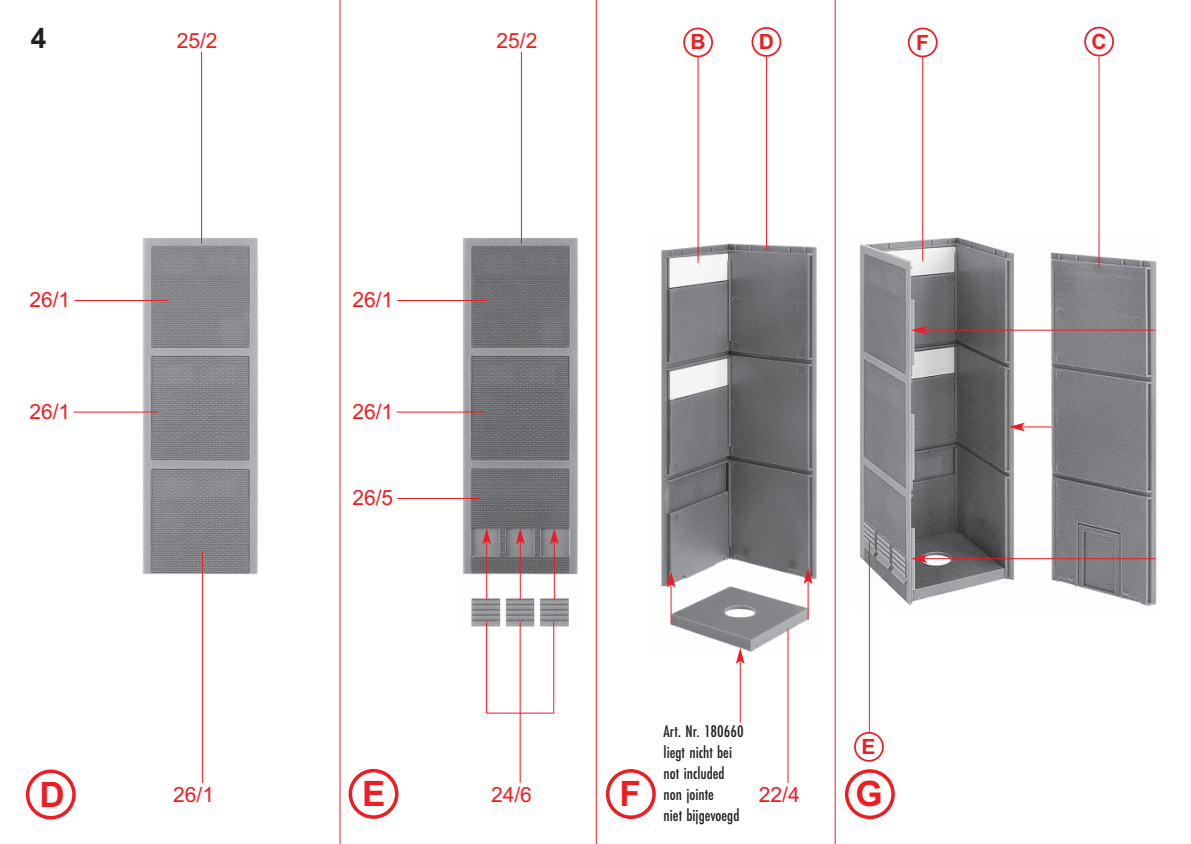
<style>
.page{position:relative;width:1191px;height:844px;background:#fff}
.page>*{position:absolute;margin:0;border:0;box-sizing:border-box;transform-origin:0 0}
.t1{font:700 35px "Arial";color:#ee1d23}
.t2{font:700 28px "Arial";color:#231f20}
.t3{font:21px "Arial";color:#ee1d23}
.t4{font:700 21px "Arial";color:#ee1d23}
.t5{font:17.5px/21px "Futura EF Medium Con";color:#231f20}
</style>
<div class="page">
<hr style="left:834px;top:0;width:1px;height:843px;background:#ee1d23">
<hr style="left:596px;top:0;width:1px;height:843px;background:#ee1d23">
<hr style="left:339px;top:0;width:1px;height:843px;background:#ee1d23">
<img style="left:138px;top:232px;width:120px;height:344px">
<img style="left:661px;top:235px;width:156px;height:420px">
<img style="left:860px;top:232px;width:297px;height:378px">
<svg style="left:348px;top:768px;width:50px;height:50px"></svg>
<svg style="left:606px;top:769px;width:50px;height:49px"></svg>
<svg style="left:845px;top:769px;width:49px;height:49px"></svg>
<svg style="left:683px;top:28px;width:30px;height:29px"></svg>
<svg style="left:751px;top:27px;width:30px;height:30px"></svg>
<svg style="left:854px;top:731px;width:30px;height:30px"></svg>
<svg style="left:908px;top:28px;width:29px;height:29px"></svg>
<hr style="left:201px;top:52px;width:1px;height:192px;background:#ee1d23">
<hr style="left:74px;top:300px;width:95px;height:1px;background:#ee1d23">
<hr style="left:73px;top:411px;width:85px;height:1px;background:#ee1d23">
<hr style="left:787px;top:628px;width:1px;height:154px;background:#ee1d23">
<hr style="left:697px;top:57px;width:1px;height:206px;background:#ee1d23">
<hr style="left:766px;top:57px;width:1px;height:193px;background:#ee1d23">
<hr style="left:1098px;top:57px;width:1px;height:211px;background:#ee1d23">
<hr style="left:922px;top:57px;width:1px;height:204px;background:#ee1d23">
<hr style="left:869px;top:541px;width:1px;height:190px;background:#ee1d23">
<img style="left:458px;top:232px;width:120px;height:401px">
<hr style="left:521px;top:52px;width:1px;height:192px;background:#ee1d23">
<hr style="left:397px;top:300px;width:90px;height:1px;background:#ee1d23">
<hr style="left:396px;top:411px;width:88px;height:1px;background:#ee1d23">
<hr style="left:397px;top:498px;width:82px;height:1px;background:#ee1d23">
<hr style="left:520px;top:621px;width:1px;height:161px;background:#ee1d23">
<hr style="left:202px;top:551px;width:1px;height:231px;background:#ee1d23">
<hr style="left:486px;top:621px;width:1px;height:92px;background:#ee1d23">
<hr style="left:553px;top:621px;width:1px;height:92px;background:#ee1d23">
<hr style="left:486px;top:712px;width:68px;height:1px;background:#ee1d23">
<hr style="left:486px;top:541px;width:1px;height:58px;background:#ee1d23">
<svg style="left:482px;top:528px;width:9px;height:16px"></svg>
<hr style="left:520px;top:541px;width:1px;height:58px;background:#ee1d23">
<svg style="left:516px;top:528px;width:8px;height:16px"></svg>
<hr style="left:554px;top:541px;width:1px;height:58px;background:#ee1d23">
<svg style="left:550px;top:528px;width:9px;height:16px"></svg>
<hr style="left:670px;top:584px;width:1px;height:39px;background:#ee1d23">
<svg style="left:666px;top:571px;width:9px;height:16px"></svg>
<hr style="left:807px;top:580px;width:1px;height:39px;background:#ee1d23">
<svg style="left:803px;top:567px;width:9px;height:16px"></svg>
<hr style="left:740px;top:660px;width:1px;height:62px;background:#ee1d23">
<svg style="left:736px;top:647px;width:8px;height:16px"></svg>
<hr style="left:1021px;top:426px;width:30px;height:1px;background:#ee1d23">
<svg style="left:1008px;top:422px;width:16px;height:9px"></svg>
<hr style="left:924px;top:329px;width:231px;height:1px;background:#ee1d23">
<svg style="left:911px;top:326px;width:16px;height:8px"></svg>
<hr style="left:924px;top:558px;width:231px;height:1px;background:#ee1d23">
<svg style="left:911px;top:554px;width:16px;height:9px"></svg>
<svg style="left:26px;top:769px;width:50px;height:50px"></svg>
<svg style="left:1084px;top:27px;width:30px;height:29px"></svg>
<h2 class="t2" style="left:31px;top:21px;width:17px">4</h2>
<p class="t3" style="left:177px;top:28px;width:42px">25/2</p>
<p class="t4" style="left:916px;top:30px;width:14px">F</p>
<p class="t3" style="left:496px;top:28px;width:42px">25/2</p>
<p class="t4" style="left:690px;top:30px;width:17px">B</p>
<p class="t4" style="left:759px;top:30px;width:17px">D</p>
<p class="t4" style="left:1091px;top:29px;width:17px">C</p>
<p class="t3" style="left:29px;top:287px;width:42px">26/1</p>
<p class="t3" style="left:352px;top:287px;width:42px">26/1</p>
<p class="t3" style="left:29px;top:399px;width:42px">26/1</p>
<p class="t3" style="left:352px;top:399px;width:42px">26/1</p>
<p class="t3" style="left:352px;top:485px;width:42px">26/5</p>
<h1 class="t1" style="left:39px;top:774px;width:27px">D</h1>
<p class="t5" style="left:663px;top:721px;width:82px">Art. Nr. 180660 liegt nicht bei not included non jointe<br>niet bijgevoegd</p>
<p class="t4" style="left:861px;top:734px;width:16px">E</p>
<h1 class="t1" style="left:362px;top:773px;width:25px">E</h1>
<h1 class="t1" style="left:619px;top:773px;width:23px">F</h1>
<h1 class="t1" style="left:855px;top:773px;width:29px">G</h1>
<p class="t3" style="left:173px;top:782px;width:42px">26/1</p>
<p class="t3" style="left:491px;top:782px;width:42px">24/6</p>
<p class="t3" style="left:759px;top:782px;width:42px">22/4</p>
</div>
